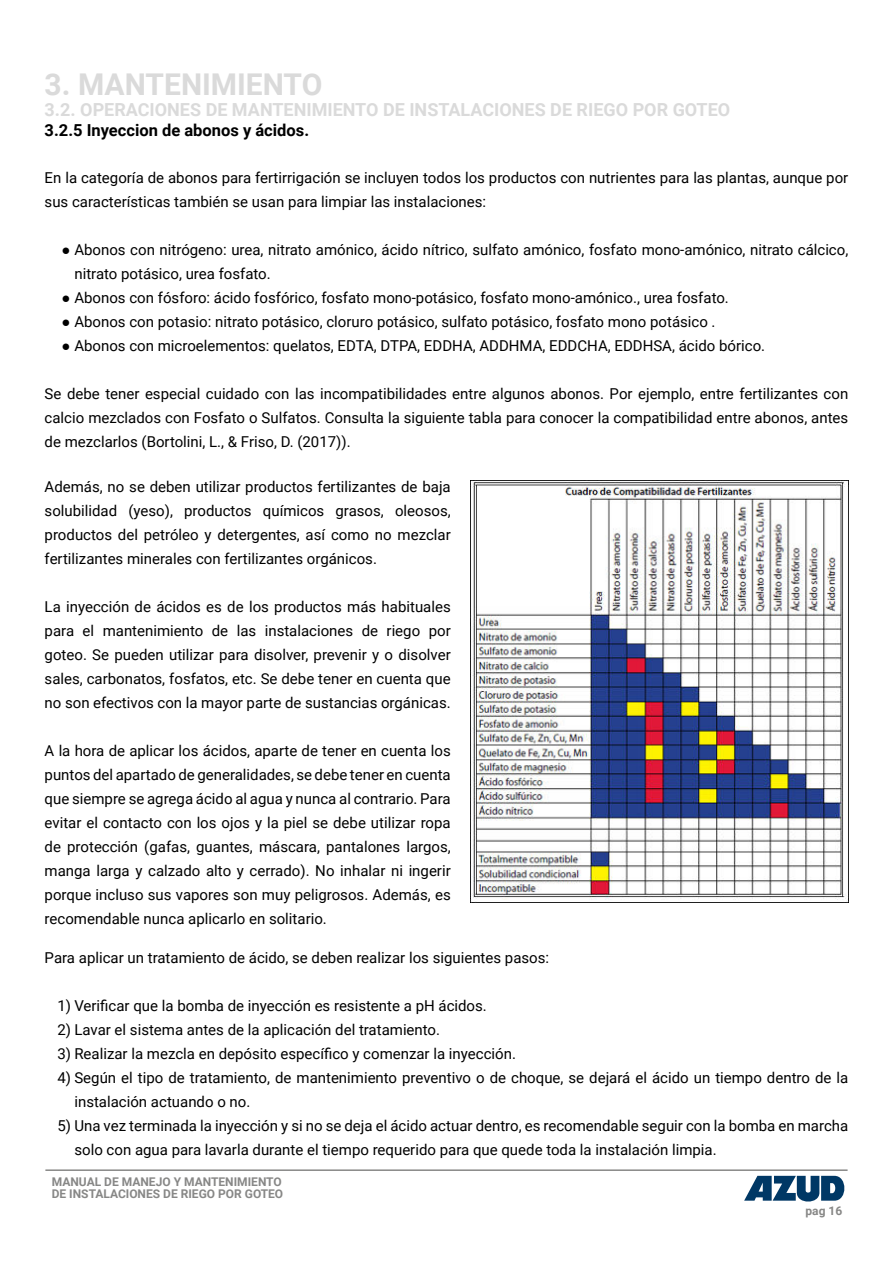
<style>
.page{position:relative;width:893px;height:1263px;background:#fff}
.page>*{position:absolute;margin:0;border:0;box-sizing:border-box;transform-origin:0 0}
.t1{font:700 30px "Roboto";color:#dadada}
.t2{font:700 18px "Roboto";color:#dadada}
.t3{font:700 16.5px "Roboto";color:#000}
.t4{font:15px/24px "Roboto";color:#000}
.t5{font:700 12px/12px "Roboto";color:#878786}
.s1{font-family:"Arial"}
</style>
<div class="page">
<svg style="left:744px;top:1176px;width:101px;height:26px"></svg>
<hr style="left:45px;top:1169px;width:803px;height:2px;background:#878786">
<img style="left:471px;top:480px;width:377px;height:422px">
<h1 class="t1" style="left:45px;top:71px;width:279px">3. MANTENIMIENTO</h1>
<p class="t2" style="left:45px;top:102px;width:687px">3.2. OPERACIONES DE MANTENIMIENTO DE INSTALACIONES DE RIEGO POR GOTEO</p>
<p class="t3" style="left:45px;top:123px;width:266px">3.2.5 Inyeccion de abonos y ácidos.</p>
<p class="t4" style="left:45px;top:167px;width:805px">En la categoría de abonos para fertirrigación se incluyen todos los productos con nutrientes para las plantas, aunque por sus características también se usan para limpiar las instalaciones:</p>
<p class="t4" style="left:74px;top:239px;width:775px;text-indent:-13px"><span class="s1">●</span> Abonos con nitrógeno: urea, nitrato amónico, ácido nítrico, sulfato amónico, fosfato mono-amónico, nitrato cálcico, nitrato potásico, urea fosfato.</p>
<p class="t4" style="left:62px;top:287px;width:669px"><span class="s1">●</span> Abonos con fósforo: ácido fosfórico, fosfato mono-potásico, fosfato mono-amónico., urea fosfato.</p>
<p class="t4" style="left:62px;top:311px;width:655px"><span class="s1">●</span> Abonos con potasio: nitrato potásico, cloruro potásico, sulfato potásico, fosfato mono potásico .</p>
<p class="t4" style="left:62px;top:335px;width:705px"><span class="s1">●</span> Abonos con microelementos: quelatos, EDTA, DTPA, EDDHA, ADDHMA, EDDCHA, EDDHSA, ácido bórico.</p>
<p class="t4" style="left:45px;top:383px;width:805px;text-align:justify">Se debe tener especial cuidado con las incompatibilidades entre algunos abonos. Por ejemplo, entre fertilizantes con calcio mezclados con Fosfato o Sulfatos. Consulta la siguiente tabla para conocer la compatibilidad entre abonos, antes de mezclarlos (Bortolini, L., &amp; Friso, D. (2017)).</p>
<p class="t4" style="left:45px;top:475px;width:408px;text-align:justify">Además, no se deben utilizar productos fertilizantes de baja solubilidad (yeso), productos químicos grasos, oleosos, productos del petróleo y detergentes, así como no mezclar fertilizantes minerales con fertilizantes orgánicos.</p>
<p class="t4" style="left:45px;top:595px;width:408px;text-align:justify">La inyección de ácidos es de los productos más habituales para el mantenimiento de las instalaciones de riego por goteo. Se pueden utilizar para disolver, prevenir y o disolver sales, carbonatos, fosfatos, etc. Se debe tener en cuenta que no son efectivos con la mayor parte de sustancias orgánicas.</p>
<p class="t4" style="left:45px;top:739px;width:408px;text-align:justify">A la hora de aplicar los ácidos, aparte de tener en cuenta los puntos del apartado de generalidades, se debe tener en cuenta que siempre se agrega ácido al agua y nunca al contrario. Para evitar el contacto con los ojos y la piel se debe utilizar ropa de protección (gafas, guantes, máscara, pantalones largos, manga larga y calzado alto y cerrado). No inhalar ni ingerir porque incluso sus vapores son muy peligrosos. Además, es recomendable nunca aplicarlo en solitario.</p>
<p class="t4" style="left:45px;top:946px;width:506px">Para aplicar un tratamiento de ácido, se deben realizar los siguientes pasos:</p>
<p class="t4" style="left:57px;top:994px;width:431px">1) Verificar que la bomba de inyección es resistente a pH ácidos.</p>
<p class="t4" style="left:57px;top:1018px;width:384px">2) Lavar el sistema antes de la aplicación del tratamiento.</p>
<p class="t4" style="left:57px;top:1042px;width:460px">3) Realizar la mezcla en depósito específico y comenzar la inyección.</p>
<p class="t4" style="left:74px;top:1066px;width:775px;text-indent:-17px">4) Según el tipo de tratamiento, de mantenimiento preventivo o de choque, se dejará el ácido un tiempo dentro de la instalación actuando o no.</p>
<p class="t4" style="left:74px;top:1114px;width:775px;text-indent:-17px">5) Una vez terminada la inyección y si no se deja el ácido actuar dentro, es recomendable seguir con la bomba en marcha solo con agua para lavarla durante el tiempo requerido para que quede toda la instalación limpia.</p>
<p class="t5" style="left:52px;top:1176px;width:233px">MANUAL DE MANEJO Y MANTENIMIENTO<br>DE INSTALACIONES DE RIEGO POR GOTEO</p>
<p class="t5" style="left:805px;top:1205px;width:38px">pag 16</p>
</div>
